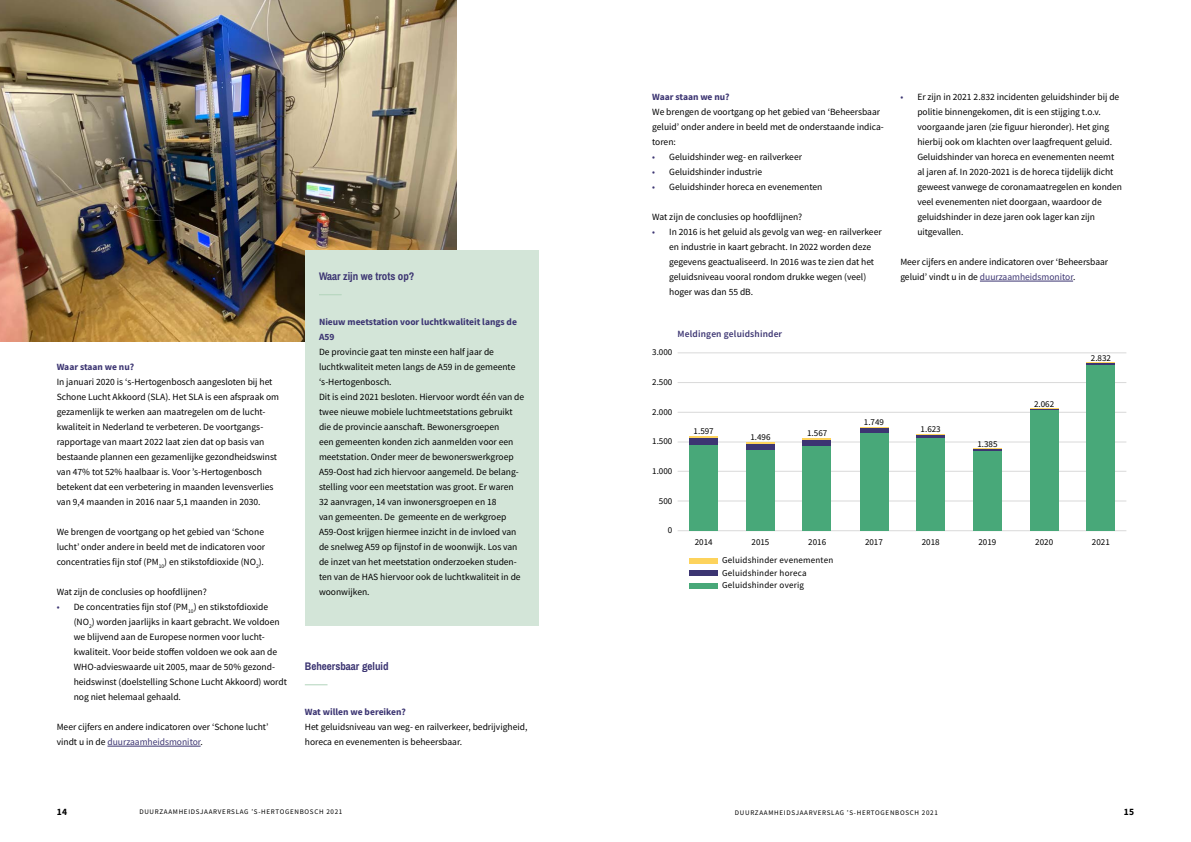
<style>
.page{position:relative;width:1191px;height:842px;background:#fff}
.page>*{position:absolute;margin:0;border:0;box-sizing:border-box;transform-origin:0 0}
.H3_Kader_alineakop{font:11px "Archivo Narrow";color:#3c3572}
.H3_-_Alineakop_-_Gro{font:11px "Archivo Narrow";color:#3c3572}
.P_-_Platte_tekst{font:9.5px/15px "Source Sans Pro";color:#000}
.H4_-_Tussenkopje{font:700 9.5px/15px "Source Sans Pro";color:#3c3572}
.t1{font:600 9.5px "Source Sans Pro";letter-spacing:.015em;color:#3c3572}
.t2{font:700 9.5px "Source Sans Pro";color:#000}
.t3{font:9px/12.5px "Source Sans Pro";letter-spacing:.025em;color:#000}
.t4{font:7px "Source Sans Pro";letter-spacing:.1em;color:#000}
.s1{color:#3c3572}
</style>
<div class="page">
<hr style="left:107px;top:746px;width:94px;height:1px;background:#3c3572">
<img style="left:0;top:0;width:456px;height:341px">
<div style="left:305px;top:250px;width:234px;height:375px;background:#d3e5d8"></div>
<svg style="left:319px;top:294px;width:23px;height:1px"></svg>
<svg style="left:305px;top:684px;width:22px;height:1px"></svg>
<hr style="left:677px;top:501px;width:449px;height:1px;background:#d9d9d9">
<hr style="left:677px;top:471px;width:449px;height:1px;background:#d9d9d9">
<hr style="left:677px;top:442px;width:449px;height:1px;background:#d9d9d9">
<hr style="left:677px;top:412px;width:449px;height:1px;background:#d9d9d9">
<hr style="left:677px;top:382px;width:449px;height:1px;background:#d9d9d9">
<hr style="left:677px;top:352px;width:449px;height:1px;background:#d9d9d9">
<hr style="left:677px;top:530px;width:449px;height:1px;background:#d9d9d9">
<div style="left:689px;top:558px;width:29px;height:5px;background:#fdd35c"></div>
<div style="left:689px;top:571px;width:29px;height:5px;background:#3c3572"></div>
<div style="left:689px;top:583px;width:29px;height:5px;background:#48a879"></div>
<div style="left:1086px;top:365px;width:29px;height:166px;background:#48a879"></div>
<hr style="left:1086px;top:363px;width:29px;height:2px;background:#3c3572">
<div style="left:1030px;top:410px;width:28px;height:121px;background:#48a879"></div>
<svg style="left:1030px;top:409px;width:28px;height:1px"></svg>
<div style="left:973px;top:451px;width:29px;height:80px;background:#48a879"></div>
<hr style="left:973px;top:449px;width:29px;height:2px;background:#3c3572">
<div style="left:916px;top:437px;width:28px;height:94px;background:#48a879"></div>
<hr style="left:916px;top:435px;width:28px;height:2px;background:#3c3572">
<svg style="left:916px;top:434px;width:28px;height:1px"></svg>
<div style="left:860px;top:433px;width:28px;height:98px;background:#48a879"></div>
<div style="left:860px;top:428px;width:28px;height:5px;background:#3c3572"></div>
<svg style="left:860px;top:427px;width:28px;height:1px"></svg>
<div style="left:802px;top:446px;width:29px;height:85px;background:#48a879"></div>
<div style="left:802px;top:439px;width:29px;height:7px;background:#3c3572"></div>
<svg style="left:802px;top:438px;width:29px;height:1px"></svg>
<div style="left:746px;top:450px;width:28px;height:81px;background:#48a879"></div>
<div style="left:746px;top:444px;width:28px;height:6px;background:#3c3572"></div>
<hr style="left:746px;top:442px;width:28px;height:2px;background:#fdd35c">
<div style="left:689px;top:445px;width:29px;height:86px;background:#48a879"></div>
<div style="left:689px;top:437px;width:29px;height:8px;background:#3c3572"></div>
<svg style="left:689px;top:436px;width:29px;height:1px"></svg>
<hr style="left:980px;top:281px;width:93px;height:1px;background:#3c3572">
<h4 class="H4_-_Tussenkopje" style="left:57px;top:359px;width:79px">Waar staan we nu?</h4>
<p class="P_-_Platte_tekst" style="left:57px;top:374px;width:224px">In januari 2020 is ‘s-Hertogenbosch aangesloten bij het Schone Lucht Akkoord (SLA). Het SLA is een afspraak om gezamenlijk te werken aan maatregelen om de lucht&shy;kwaliteit in Nederland te verbeteren. De voortgangs&shy;rapportage van maart 2022 laat zien dat op basis van bestaande plannen een gezamenlijke gezondheidswinst van 47% tot 52% haalbaar is. Voor ’s-Hertogenbosch</p>
<p class="P_-_Platte_tekst" style="left:57px;top:479px;width:218px">betekent dat een verbetering in maanden levensverlies van 9,4 maanden in 2016 naar 5,1 maanden in 2030.</p>
<p class="P_-_Platte_tekst" style="left:57px;top:524px;width:210px;text-align:justify">We brengen de voortgang op het gebied van ‘Schone lucht’ onder andere in beeld met de indicatoren voor concentraties fijn stof (PM<sub>10</sub>) en stikstofdioxide (NO<sub>2</sub>).</p>
<p class="P_-_Platte_tekst" style="left:57px;top:584px;width:152px">Wat zijn de conclusies op hoofdlijnen?</p>
<p class="P_-_Platte_tekst" style="left:74px;top:599px;width:215px;text-indent:-17px"><span class="s1">•</span> De concentraties fijn stof (PM<sub>10</sub>) en stikstofdioxide (NO<sub>2</sub>) worden jaarlijks in kaart gebracht. We voldoen we blijvend aan de Europese normen voor lucht&shy;kwaliteit. Voor beide stoffen voldoen we ook aan de WHO-advieswaarde uit 2005, maar de 50% gezond&shy;heidswinst (doelstelling Schone Lucht Akkoord) wordt nog niet helemaal gehaald.</p>
<p class="P_-_Platte_tekst" style="left:57px;top:719px;width:213px">Meer cijfers en andere indicatoren over ‘Schone lucht’ vindt u in de <span class="s1">duurzaamheidsmonitor</span>.</p>
<p class="H3_Kader_alineakop" style="left:319px;top:268px;width:97px">Waar zijn we trots op?</p>
<h4 class="H4_-_Tussenkopje" style="left:319px;top:314px;width:199px">Nieuw meetstation voor luchtkwaliteit langs de<br>A59</h4>
<p class="P_-_Platte_tekst" style="left:319px;top:344px;width:207px">De provincie gaat ten minste een half jaar de luchtkwaliteit meten langs de A59 in de gemeente ‘s-Hertogenbosch.<br>Dit is eind 2021 besloten. Hiervoor wordt één van de twee nieuwe mobiele luchtmeetstations gebruikt die de provincie aanschaft. Bewonersgroepen<br>een gemeenten konden zich aanmelden voor een meetstation. Onder meer de bewonerswerkgroep A59-Oost had zich hiervoor aangemeld. De belang&shy;stelling voor een meetstation was groot. Er waren 32 aanvragen, 14 van inwonersgroepen en 18</p>
<p class="P_-_Platte_tekst" style="left:319px;top:509px;width:203px">van gemeenten. De gemeente en de werkgroep A59-Oost krijgen hiermee inzicht in de invloed van de snelweg A59 op fijnstof in de woonwijk. Los van de inzet van het meetstation onderzoeken studen&shy;ten van de HAS hiervoor ook de luchtkwaliteit in de woonwijken.</p>
<h3 class="H3_-_Alineakop_-_Gro" style="left:305px;top:658px;width:85px">Beheersbaar geluid</h3>
<h4 class="H4_-_Tussenkopje" style="left:305px;top:704px;width:102px">Wat willen we bereiken?</h4>
<p class="P_-_Platte_tekst" style="left:305px;top:719px;width:224px">Het geluidsniveau van weg- en railverkeer, bedrijvigheid, horeca en evenementen is beheersbaar.</p>
<h4 class="H4_-_Tussenkopje" style="left:652px;top:89px;width:79px">Waar staan we nu?</h4>
<p class="P_-_Platte_tekst" style="left:652px;top:104px;width:233px">We brengen de voortgang op het gebied van ‘Beheersbaar geluid’ onder andere in beeld met de onderstaande indica&shy;toren:</p>
<p class="P_-_Platte_tekst" style="left:652px;top:149px;width:151px"><span class="s1">•</span> Geluidshinder weg- en railverkeer</p>
<p class="P_-_Platte_tekst" style="left:652px;top:164px;width:111px"><span class="s1">•</span> Geluidshinder industrie</p>
<p class="P_-_Platte_tekst" style="left:652px;top:179px;width:172px"><span class="s1">•</span> Geluidshinder horeca en evenementen</p>
<p class="P_-_Platte_tekst" style="left:652px;top:209px;width:152px">Wat zijn de conclusies op hoofdlijnen?</p>
<p class="P_-_Platte_tekst" style="left:669px;top:224px;width:214px;text-indent:-17px"><span class="s1">•</span> In 2016 is het geluid als gevolg van weg- en railverkeer en industrie in kaart gebracht. In 2022 worden deze gegevens geactualiseerd. In 2016 was te zien dat het geluidsniveau vooral rondom drukke wegen (veel) hoger was dan 55 dB.</p>
<p class="t1" style="left:677px;top:327px;width:106px">Meldingen geluidshinder</p>
<p class="t3" style="left:652px;top:346px;width:22px">3.000</p>
<p class="t3" style="left:652px;top:375px;width:22px">2.500</p>
<p class="t3" style="left:652px;top:405px;width:22px">2.000</p>
<p class="t3" style="left:652px;top:435px;width:22px">1.500</p>
<p class="t3" style="left:652px;top:465px;width:22px">1.000</p>
<p class="t3" style="left:659px;top:494px;width:15px">500</p>
<p class="t3" style="left:668px;top:524px;width:6px">0</p>
<p class="t3" style="left:693px;top:425px;width:22px">1.597</p>
<p class="t3" style="left:695px;top:536px;width:19px">2014</p>
<p class="t3" style="left:750px;top:431px;width:22px">1.496</p>
<p class="t3" style="left:751px;top:536px;width:19px">2015</p>
<p class="t3" style="left:807px;top:427px;width:22px">1.567</p>
<p class="t3" style="left:808px;top:536px;width:19px">2016</p>
<p class="t3" style="left:722px;top:554px;width:113px">Geluidshinder evenementen<br>Geluidshinder horeca<br>Geluidshinder overig</p>
<p class="t3" style="left:864px;top:416px;width:22px">1.749</p>
<p class="t3" style="left:865px;top:536px;width:19px">2017</p>
<p class="P_-_Platte_tekst" style="left:917px;top:89px;width:206px;text-indent:-17px"><span class="s1">•</span> Er zijn in 2021 2.832 incidenten geluidshinder bij de politie binnengekomen, dit is een stijging t.o.v. voorgaande jaren (zie figuur hieronder). Het ging hierbij ook om klachten over laagfrequent geluid.<br>Geluidshinder van horeca en evenementen neemt al jaren af. In 2020-2021 is de horeca tijdelijk dicht geweest vanwege de coronamaatregelen en konden veel evenementen niet doorgaan, waardoor de geluidshinder in deze jaren ook lager kan zijn uitgevallen.</p>
<p class="P_-_Platte_tekst" style="left:900px;top:254px;width:209px">Meer cijfers en andere indicatoren over ‘Beheersbaar geluid’ vindt u in de <span class="s1">duurzaamheidsmonitor</span>.</p>
<p class="t3" style="left:920px;top:423px;width:22px">1.623</p>
<p class="t3" style="left:921px;top:536px;width:19px">2018</p>
<p class="t3" style="left:977px;top:438px;width:22px">1.385</p>
<p class="t3" style="left:978px;top:536px;width:19px">2019</p>
<p class="t3" style="left:1034px;top:398px;width:22px">2.062</p>
<p class="t3" style="left:1090px;top:352px;width:22px">2.832</p>
<p class="t3" style="left:1035px;top:536px;width:19px">2020</p>
<p class="t3" style="left:1092px;top:536px;width:19px">2021</p>
<p class="t2" style="left:57px;top:805px;width:12px">14</p>
<p class="t4" style="left:139px;top:807px;width:204px">DUURZAAMHEIDSJAARVERSLAG ’S-HERTOGENBOSCH 2021</p>
<p class="t4" style="left:735px;top:808px;width:204px">DUURZAAMHEIDSJAARVERSLAG ’S-HERTOGENBOSCH 2021</p>
<p class="t2" style="left:1123px;top:805px;width:12px">15</p>
</div>
